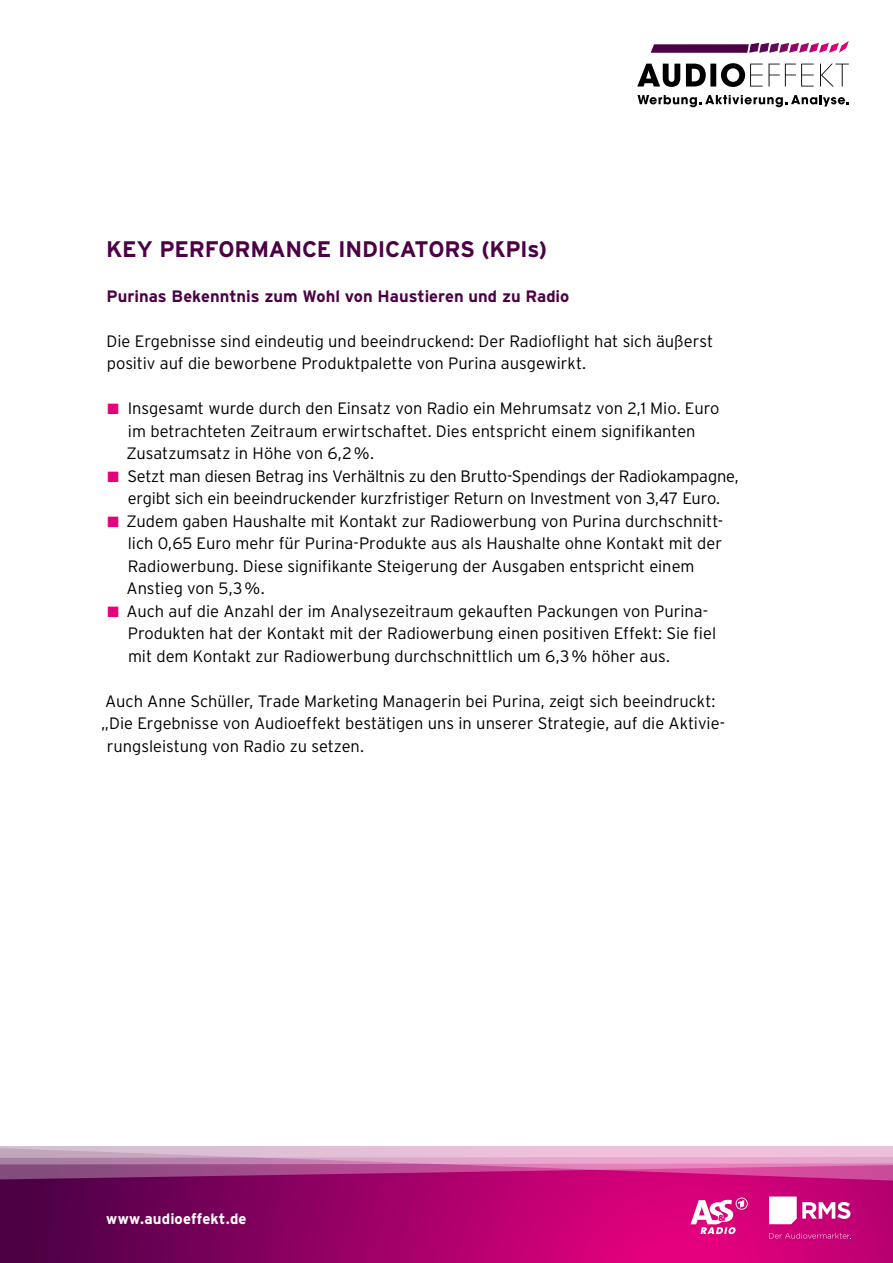
<style>
.page{position:relative;width:893px;height:1263px;background:#fff}
.page>*{position:absolute;margin:0;border:0;box-sizing:border-box;transform-origin:0 0}
.t1{font:700 22.5px "Interstate";letter-spacing:-.01em;color:#4d0045}
.t2{font:300 16.5px/22.5px "Interstate";letter-spacing:-.005em;color:#000}
.t3{font:700 16.5px "Interstate";letter-spacing:-.005em;color:#4d0045}
.t4{font:700 15px "Interstate";color:#fff}
.s1{color:#e5007c}
</style>
<div class="page">
<svg style="left:0;top:1188px;width:893px;height:75px;background:#9f0066"></svg>
<svg style="left:0;top:1164px;width:893px;height:24px;background:#ac267c"></svg>
<svg style="left:0;top:1146px;width:893px;height:18px;background:#ddaecd"></svg>
<svg style="left:651px;top:41px;width:198px;height:12px"></svg>
<svg style="left:637px;top:63px;width:212px;height:24px"></svg>
<svg style="left:637px;top:95px;width:212px;height:12px"></svg>
<svg style="left:691px;top:1197px;width:57px;height:37px"></svg>
<svg style="left:769px;top:1196px;width:81px;height:28px"></svg>
<svg style="left:769px;top:1233px;width:82px;height:6px"></svg>
<h1 class="t1" style="left:106px;top:235px;width:130px">Key Per form</h1>
<h1 class="t1" style="left:269px;top:235px;width:176px">ance I ndicators</h1>
<h1 class="t1" style="left:481px;top:235px;width:67px">(KPIs)</h1>
<p class="t3" style="left:107px;top:286px;width:464px">Purinas Bekenntnis zum Wohl von Haustieren und zu Radio</p>
<p class="t2" style="left:107px;top:329px;width:608px">Die Ergebnisse sind eindeutig und beeindruckend: Der Radioflight hat sich äußerst positiv auf die beworbene Produktpalette von Purina ausgewirkt.</p>
<p class="t2" style="left:126px;top:397px;width:595px;text-indent:-19px"><span class="s1">■</span> Insgesamt wurde durch den Einsatz von Radio ein Mehrumsatz von 2,1 Mio. Euro im betrachteten Zeitraum erwirtschaftet. Dies entspricht einem signifikanten<br>Zusatzumsatz in Höhe von 6,2%.</p>
<p class="t2" style="left:107px;top:464px;width:633px;text-align:center"><span class="s1">■</span> Setzt man diesen Betrag ins Verhältnis zu den Brutto-Spendings der Radiokampagne, ergibt sich ein beeindruckender kurzfristiger Return on Investment von 3,47 Euro.</p>
<p class="t2" style="left:127px;top:509px;width:598px;text-indent:-19px"><span class="s1">■</span> Zudem gaben Haushalte mit Kontakt zur Radiowerbung von Purina durchschnitt&shy;lich 0,65 Euro mehr für Purina-Produkte aus als Haushalte ohne Kontakt mit der Radiowerbung. Diese signifikante Steigerung der Ausgaben entspricht einem Anstieg von 5,3%.</p>
<p class="t2" style="left:128px;top:599px;width:590px;text-indent:-20px"><span class="s1">■</span> Auch auf die Anzahl der im Analysezeitraum gekauften Packungen von Purina-<br>Produkten hat der Kontakt mit der Radiowerbung einen positiven Effekt: Sie fiel mit dem Kontakt zur Radiowerbung durchschnittlich um 6,3% höher aus.</p>
<p class="t2" style="left:105px;top:689px;width:612px">Auch Anne Schüller, Trade Marketing Managerin bei Purina, zeigt sich beeindruckt:</p>
<p class="t2" style="left:101px;top:712px;width:625px">„Die Ergebnisse von Audioeffekt bestätigen uns in unserer Strategie, auf die Aktivie-</p>
<p class="t2" style="left:107px;top:734px;width:259px">rungsleistung von Radio zu setzen.</p>
<p class="t4" style="left:106px;top:1209px;width:142px">www.audioeffekt.de</p>
</div>
